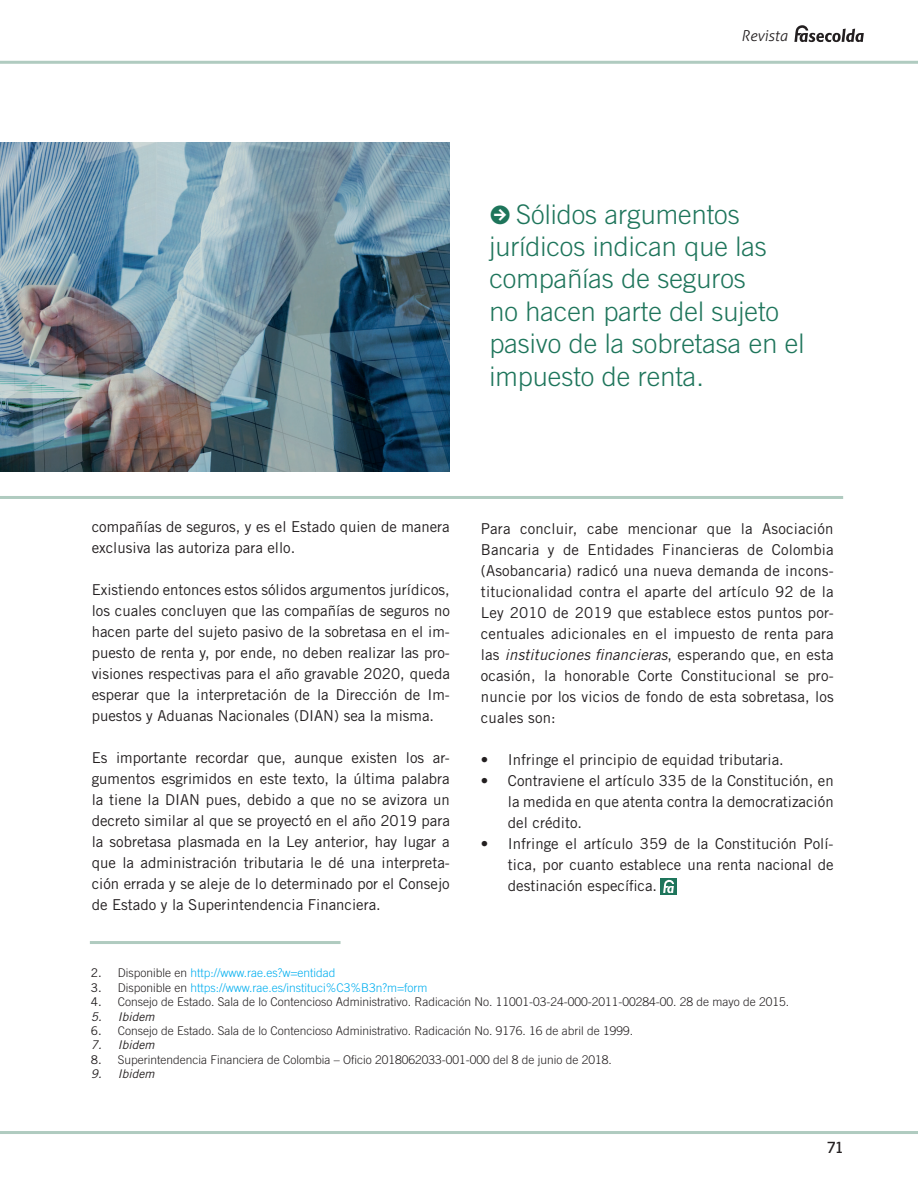
<style>
.page{position:relative;width:918px;height:1188px;background:#fff}
.page>*{position:absolute;margin:0;border:0;box-sizing:border-box;transform-origin:0 0}
.t1{font:300 27px/32.4px "Trade Gothic LT Std";color:#1e755b}
.t2{font:15px/21px "Trade Gothic LT Std";color:#231f20;text-align:justify}
.t3{font:italic 300 15px "Aller";color:#231f20}
.t4{font:15px "Collator";color:#231f20}
.t5{font:300 12px "Trade Gothic LT Std";color:#231f20}
.t6{font:300 12px "Trade Gothic LT Std";color:#00aeef}
.t7{font:italic 12px "Trade Gothic LT Std";color:#231f20}
.s1{font-family:"Klavika Arrows";font-weight:500;font-size:27.45px}
.s2{font-style:italic}
.s3{font-weight:400;color:#231f20}
.s4{color:#231f20}
.s5{font-weight:400}
</style>
<div class="page">
<svg style="left:794px;top:25px;width:70px;height:17px"></svg>
<hr style="left:0;top:1131px;width:918px;height:3px;background:#b0cbc0">
<hr style="left:0;top:61px;width:918px;height:3px;background:#b0cbc0">
<hr style="left:90px;top:941px;width:251px;height:3px;background:#b0cbc0">
<hr style="left:0;top:496px;width:843px;height:3px;background:#b0cbc0">
<img style="left:0;top:143px;width:450px;height:329px">
<div style="left:660px;top:878px;width:17px;height:17px;background:#1e755b"></div>
<svg style="left:663px;top:879px;width:11px;height:14px"></svg>
<p class="t3" style="left:741px;top:27px;width:48px">Revista</p>
<h1 class="t1" style="left:489px;top:197px;width:317px"><span class="s1">R</span> Sólidos argumentos jurídicos indican que las compañías de seguros<br>no hacen parte del sujeto pasivo de la sobretasa en el impuesto de renta.</h1>
<p class="t2" style="left:92px;top:516px;width:360px">compañías de seguros, y es el Estado quien de manera exclusiva las autoriza para ello.</p>
<p class="t2" style="left:92px;top:579px;width:360px">Existiendo entonces estos sólidos argumentos jurídicos, los cuales concluyen que las compañías de seguros no hacen parte del sujeto pasivo de la sobretasa en el im&shy;puesto de renta y, por ende, no deben realizar las pro&shy;visiones respectivas para el año gravable 2020, queda esperar que la interpretación de la Dirección de Im&shy;puestos y Aduanas Nacionales (DIAN) sea la misma.</p>
<p class="t2" style="left:92px;top:747px;width:360px">Es importante recordar que, aunque existen los ar&shy;gumentos esgrimidos en este texto, la última palabra la tiene la DIAN pues, debido a que no se avizora un decreto similar al que se proyectó en el año 2019 para la sobretasa plasmada en la Ley anterior, hay lugar a que la administración tributaria le dé una interpreta&shy;ción errada y se aleje de lo determinado por el Consejo de Estado y la Superintendencia Financiera.</p>
<p class="t2" style="left:481px;top:518px;width:354px">Para concluir, cabe mencionar que la Asociación Bancaria y de Entidades Financieras de Colombia (Asobancaria) radicó una nueva demanda de incons&shy;titucionalidad contra el aparte del artículo 92 de la Ley 2010 de 2019 que establece estos puntos por&shy;centuales adicionales en el impuesto de renta para las <span class="s2">instituciones financieras</span>, esperando que, en esta ocasión, la honorable Corte Constitucional se pro&shy;nuncie por los vicios de fondo de esta sobretasa, los cuales son:</p>
<p class="t2" style="left:481px;top:749px;width:304px">• Infringe el principio de equidad tributaria.</p>
<p class="t2" style="left:508px;top:770px;width:327px;text-indent:-27px">• Contraviene el artículo 335 de la Constitución, en la medida en que atenta contra la democratización del crédito.</p>
<p class="t2" style="left:508px;top:833px;width:327px;text-indent:-27px">• Infringe el artículo 359 de la Constitución Polí&shy;tica, por cuanto establece una renta nacional de destinación específica.</p>
<p class="t6" style="left:91px;top:966px;width:246px"><span class="s3">2.</span> <span class="s4">Disponible en</span> http://www.rae.es?w=entidad</p>
<p class="t6" style="left:91px;top:980px;width:338px"><span class="s3">3.</span> <span class="s4">Disponible en</span> https://www.rae.es/instituci%C3%B3n?m=form</p>
<p class="t5" style="left:91px;top:995px;width:700px"><span class="s5">4.</span> Consejo de Estado. Sala de lo Contencioso Administrativo. Radicación No. 11001-03-24-000-2011-00284-00. 28 de mayo de 2015.</p>
<p class="t7" style="left:91px;top:1009px;width:65px">5. Ibidem</p>
<p class="t5" style="left:91px;top:1024px;width:544px"><span class="s5">6.</span> Consejo de Estado. Sala de lo Contencioso Administrativo. Radicación No. 9176. 16 de abril de 1999.</p>
<p class="t7" style="left:91px;top:1038px;width:65px">7. Ibidem</p>
<p class="t5" style="left:91px;top:1052px;width:523px"><span class="s5">8.</span> Superintendencia Financiera de Colombia – Oficio 2018062033-001-000 del 8 de junio de 2018.</p>
<p class="t7" style="left:91px;top:1067px;width:65px">9. Ibidem</p>
<p class="t4" style="left:827px;top:1139px;width:18px">71</p>
</div>
